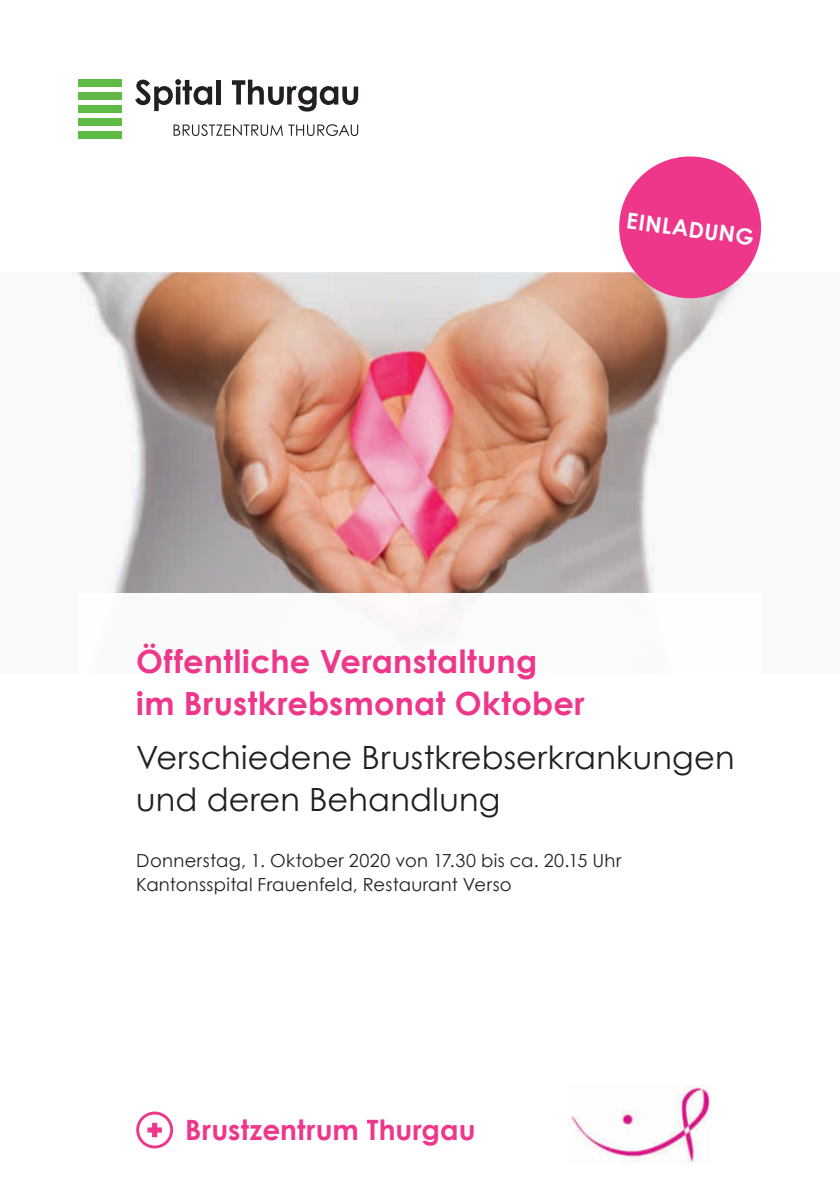
<style>
.page{position:relative;width:840px;height:1191px;background:#fff}
.page>*{position:absolute;margin:0;border:0;box-sizing:border-box;transform-origin:0 0}
.t1{font:32px/42px "Century Gothic";letter-spacing:.005em;color:#231f20}
.t2{font:700 32px/42px "Century Gothic";letter-spacing:.01em;color:#ee378b}
.t3{font:700 28px "Century Gothic";letter-spacing:.005em;color:#ee378b}
.t4{font:700 22px "Century Gothic";color:#fff}
.t5{font:18px/24px "Century Gothic";letter-spacing:.02em;color:#231f20}
</style>
<div class="page">
<img style="left:72px;top:272px;width:677px;height:321px">
<svg style="left:136px;top:1111px;width:37px;height:37px"></svg>
<div style="left:78px;top:79px;width:44px;height:8px;background:#60bb46"></div>
<div style="left:78px;top:132px;width:44px;height:7px;background:#60bb46"></div>
<div style="left:78px;top:92px;width:44px;height:8px;background:#60bb46"></div>
<div style="left:78px;top:105px;width:44px;height:8px;background:#60bb46"></div>
<div style="left:78px;top:119px;width:44px;height:7px;background:#60bb46"></div>
<svg style="left:135px;top:79px;width:77px;height:32px"></svg>
<hr style="left:216px;top:80px;width:4px;height:24px;background:#231f20">
<svg style="left:232px;top:80px;width:126px;height:32px"></svg>
<svg style="left:173px;top:124px;width:185px;height:12px"></svg>
<div style="left:618px;top:156px;width:142px;height:142px;background:#ee378b;border-radius:50%"></div>
<img style="left:568px;top:1085px;width:142px;height:77px">
<p class="t4" style="left:628px;top:203px;width:130px;rotate:8deg">EINLADUNG</p>
<h1 class="t2" style="left:136px;top:639px;width:450px">Öffentliche Veranstaltung<br>im Brustkrebsmonat Oktober</h1>
<h1 class="t1" style="left:136px;top:736px;width:599px">Verschiedene Brustkrebserkrankungen und deren Behandlung</h1>
<p class="t5" style="left:136px;top:848px;width:486px">Donnerstag, 1. Oktober 2020 von 17.30 bis ca. 20.15 Uhr<br>Kantonsspital Frauenfeld, Restaurant Verso</p>
<h2 class="t3" style="left:185px;top:1108px;width:291px">Brustzentrum Thurgau</h2>
</div>
